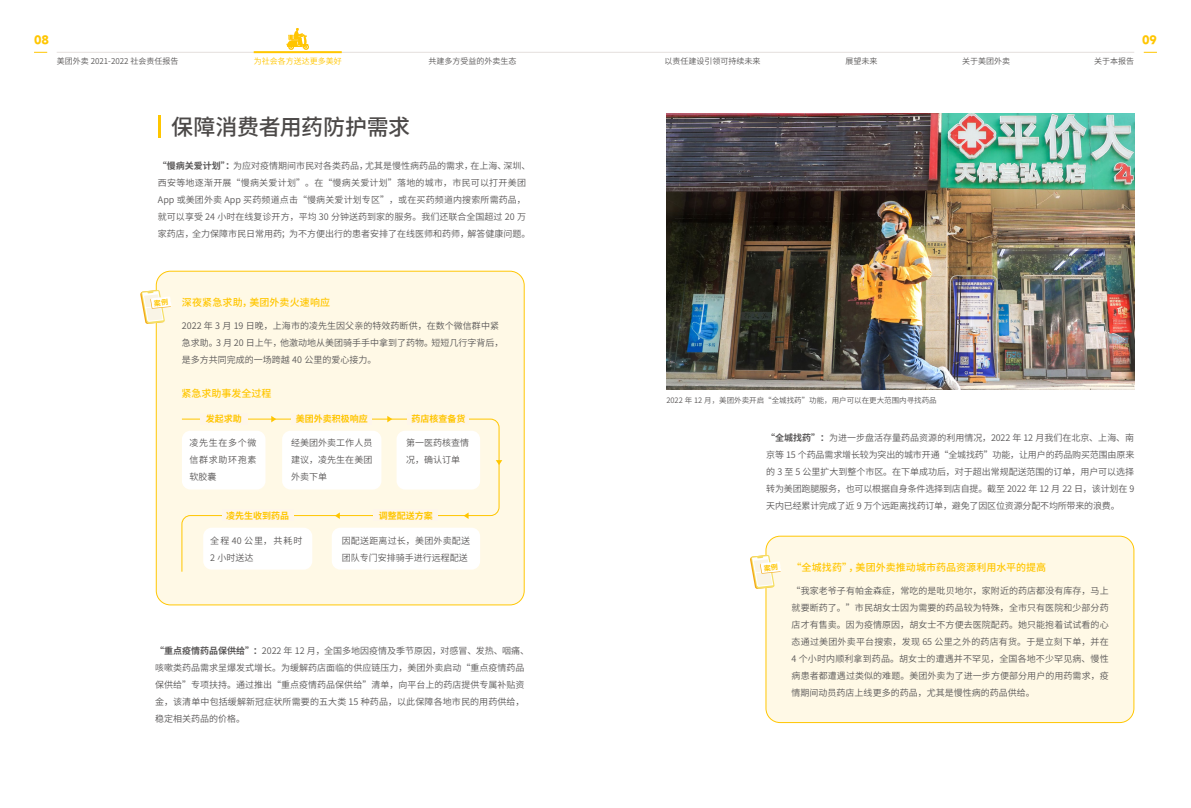
<style>
.page{position:relative;width:1191px;height:808px;background:#fff}
.page>*{position:absolute;margin:0;border:0;box-sizing:border-box;transform-origin:0 0}
.t1{font:500 22px "Source Han Sans CN";letter-spacing:-.015em;color:#4c4948}
.t2{font:700 11px "Mi Sans";color:#ffc600}
.t3{font:500 10px "Source Han Sans CN";letter-spacing:.005em;color:#ffc600}
.t4{font:9px/17px "Source Han Sans CN";color:#595757}
.t5{font:700 9px "Source Han Sans CN";color:#ffc600}
.t6{font:9px/17px "Source Han Sans CN";letter-spacing:.06em;color:#595757}
.t7{font:8px "Source Han Sans CN";color:#595757}
.t8{font:8px "Source Han Sans CN";color:#ffc600}
.t9{font:7.5px "Source Han Sans CN";color:#595757}
.s1{font-weight:700}
</style>
<div class="page">
<hr style="left:57px;top:52px;width:1077px;height:1px;background:#e5e0dd">
<svg style="left:34px;top:52px;width:13px;height:1px"></svg>
<svg style="left:1143px;top:52px;width:14px;height:1px"></svg>
<hr style="left:254px;top:51px;width:88px;height:2px;background:#ffc600">
<svg style="left:286px;top:28px;width:23px;height:22px"></svg>
<img style="left:666px;top:113px;width:468px;height:276px">
<div style="left:156px;top:271px;width:368px;height:334px;background:#fff9e6;border-radius:14px"></div>
<div style="left:156px;top:271px;width:368px;height:334px;border:1px solid #ffc600;border-radius:14px"></div>
<hr style="left:158px;top:115px;width:2px;height:22px;background:#ffc600">
<div style="left:766px;top:536px;width:367px;height:186px;background:#fff9e6;border-radius:14px"></div>
<div style="left:765px;top:536px;width:369px;height:187px;border:1px solid #ffc600;border-radius:14px"></div>
<svg style="left:181px;top:418px;width:319px;height:154px"></svg>
<div style="left:292px;top:414px;width:80px;height:11px;background:#fef6ea"></div>
<div style="left:200px;top:414px;width:47px;height:11px;background:#fef6ea"></div>
<div style="left:407px;top:414px;width:62px;height:11px;background:#fef6ea"></div>
<div style="left:373px;top:510px;width:65px;height:11px;background:#fef6ea"></div>
<div style="left:222px;top:510px;width:71px;height:11px;background:#fef6ea"></div>
<div style="left:182px;top:431px;width:83px;height:58px;background:#fff;border-radius:9px"></div>
<div style="left:203px;top:528px;width:109px;height:42px;background:#fff;border-radius:9px"></div>
<div style="left:332px;top:528px;width:148px;height:42px;background:#fff;border-radius:9px"></div>
<div style="left:396px;top:431px;width:84px;height:58px;background:#fff;border-radius:9px"></div>
<div style="left:282px;top:431px;width:99px;height:58px;background:#fff;border-radius:9px"></div>
<svg style="left:271px;top:416px;width:5px;height:6px"></svg>
<svg style="left:387px;top:416px;width:5px;height:6px"></svg>
<svg style="left:496px;top:460px;width:6px;height:5px"></svg>
<svg style="left:463px;top:512px;width:5px;height:7px"></svg>
<svg style="left:335px;top:512px;width:5px;height:7px"></svg>
<svg style="left:140px;top:290px;width:31px;height:34px"></svg>
<svg style="left:750px;top:555px;width:31px;height:34px"></svg>
<p class="t2" style="left:34px;top:32px;width:17px">08</p>
<p class="t2" style="left:1142px;top:32px;width:16px">09</p>
<p class="t7" style="left:428px;top:57px;width:90px">共建多方受益的外卖生态</p>
<p class="t7" style="left:664px;top:57px;width:97px">以责任建设引领可持续未来</p>
<p class="t7" style="left:845px;top:57px;width:33px">展望未来</p>
<p class="t7" style="left:962px;top:57px;width:49px">关于美团外卖</p>
<p class="t7" style="left:1094px;top:57px;width:41px">关于本报告</p>
<p class="t7" style="left:57px;top:57px;width:123px">美团外卖 2021-2022 社会责任报告</p>
<p class="t8" style="left:254px;top:57px;width:89px">为社会各方送达更多美好</p>
<h1 class="t1" style="left:171px;top:114px;width:241px">保障消费者用药防护需求</h1>
<p class="t4" style="left:158px;top:157px;width:374px"><span class="s1">“慢病关爱计划”：</span>为应对疫情期间市民对各类药品，尤其是慢性病药品的需求，在上海、深圳、西安等地逐渐开展“慢病关爱计划”。在“慢病关爱计划”落地的城市，市民可以打开美团App 或美团外卖 App 买药频道点击“慢病关爱计划专区”，或在买药频道内搜索所需药品，就可以享受 24 小时在线复诊开方，平均 30 分钟送药到家的服务。我们还联合全国超过 20 万家药店，全力保障市民日常用药；为不方便出行的患者安排了在线医师和药师，解答健康问题。</p>
<p class="t3" style="left:182px;top:296px;width:150px">深夜紧急求助，美团外卖火速响应</p>
<p class="t4" style="left:182px;top:317px;width:323px">2022 年 3 月 19 日晚，上海市的凌先生因父亲的特效药断供，在数个微信群中紧急求助。3 月 20 日上午，他激动地从美团骑手手中拿到了药物。短短几行字背后，是多方共同完成的一场跨越 40 公里的爱心接力。</p>
<p class="t3" style="left:181px;top:388px;width:92px">紧急求助事发全过程</p>
<p class="t9" style="left:666px;top:396px;width:272px">2022 年 12 月，美团外卖开启“全城找药”功能，用户可以在更大范围内寻找药品</p>
<p class="t5" style="left:296px;top:413px;width:73px">美团外卖积极响应</p>
<p class="t4" style="left:291px;top:435px;width:83px;text-align:justify">经美团外卖工作人员建议，凌先生在美团外卖下单</p>
<p class="t4" style="left:766px;top:429px;width:370px;text-align:justify"><span class="s1">“全城找药”：</span>为进一步盘活存量药品资源的利用情况，2022 年 12 月我们在北京、上海、南京等 15 个药品需求增长较为突出的城市开通“全城找药”功能，让用户的药品购买范围由原来的 3 至 5 公里扩大到整个市区。在下单成功后，对于超出常规配送范围的订单，用户可以选择转为美团跑腿服务，也可以根据自身条件选择到店自提。截至 2022 年 12 月 22 日，该计划在 9天内已经累计完成了近 9 万个远距离找药订单，避免了因区位资源分配不均所带来的浪费。</p>
<p class="t5" style="left:206px;top:413px;width:37px">发起求助</p>
<p class="t5" style="left:411px;top:413px;width:55px">药店核查备货</p>
<p class="t4" style="left:189px;top:435px;width:68px;text-align:justify">凌先生在多个微信群求助环孢素软胶囊</p>
<p class="t4" style="left:406px;top:435px;width:65px">第一医药核查情况，确认订单</p>
<p class="t5" style="left:226px;top:510px;width:64px">凌先生收到药品</p>
<p class="t5" style="left:379px;top:510px;width:55px">调整配送方案</p>
<p class="t6" style="left:210px;top:532px;width:94px">全程 40 公里，共耗时<br>2 小时送达</p>
<p class="t4" style="left:342px;top:532px;width:130px">因配送距离过长，美团外卖配送团队专门安排骑手进行远程配送</p>
<p class="t4" style="left:155px;top:642px;width:375px"><span class="s1">“重点疫情药品保供给”：</span>2022 年 12 月，全国多地因疫情及季节原因，对感冒、发热、咽痛、咳嗽类药品需求呈爆发式增长。为缓解药店面临的供应链压力，美团外卖启动“重点疫情药品保供给”专项扶持。通过推出“重点疫情药品保供给”清单，向平台上的药店提供专属补贴资金，该清单中包括缓解新冠症状所需要的五大类 15 种药品，以此保障各地市民的用药供给，稳定相关药品的价格。</p>
<p class="t3" style="left:791px;top:561px;width:256px">“全城找药”，美团外卖推动城市药品资源利用水平的提高</p>
<p class="t4" style="left:791px;top:582px;width:319px;text-align:justify">“我家老爷子有帕金森症，常吃的是吡贝地尔，家附近的药店都没有库存，马上就要断药了。”市民胡女士因为需要的药品较为特殊，全市只有医院和少部分药店才有售卖。因为疫情原因，胡女士不方便去医院配药。她只能抱着试试看的心态通过美团外卖平台搜索，发现 65 公里之外的药店有货。于是立刻下单，并在4 个小时内顺利拿到药品。胡女士的遭遇并不罕见，全国各地不少罕见病、慢性病患者都遭遇过类似的难题。美团外卖为了进一步方便部分用户的用药需求，疫情期间动员药店上线更多的药品，尤其是慢性病的药品供给。</p>
</div>
